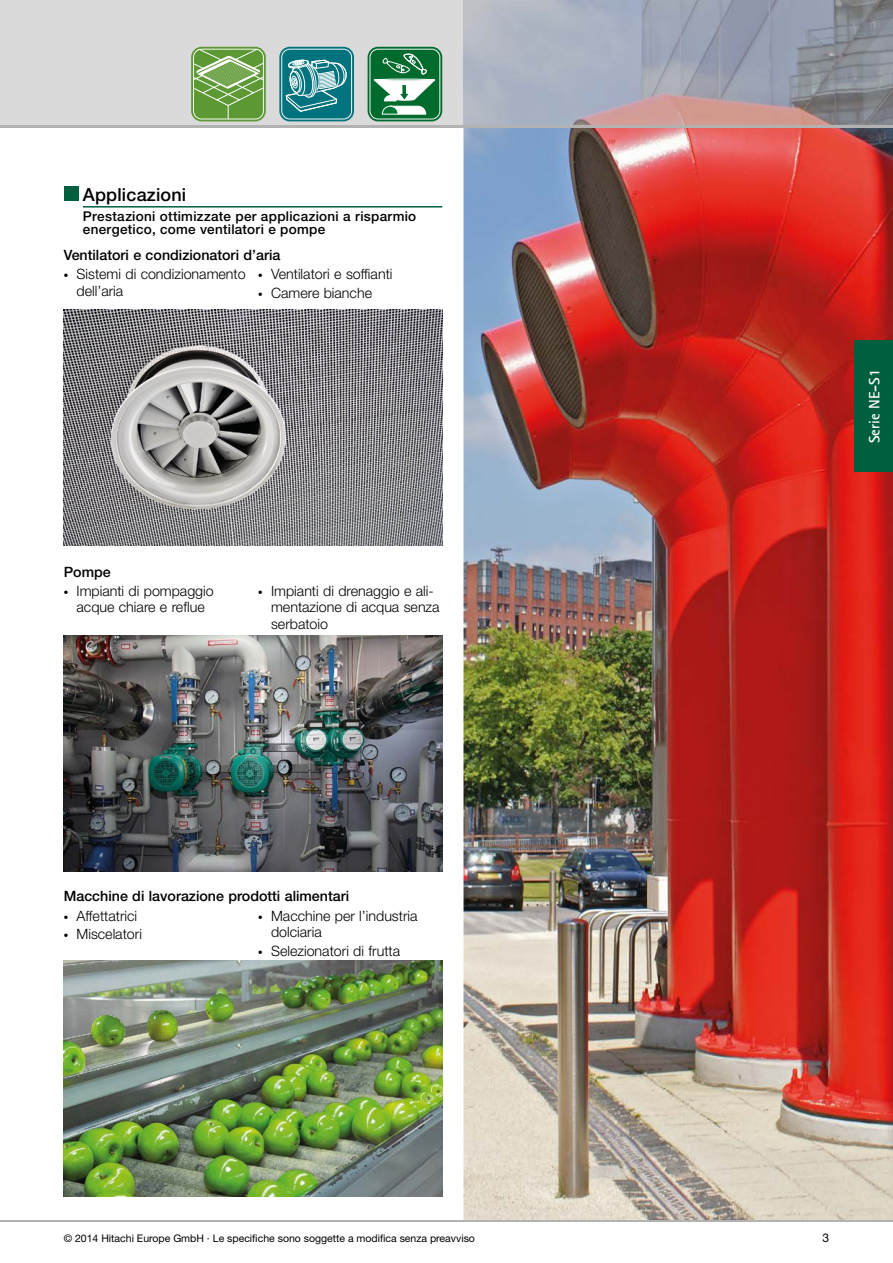
<style>
.page{position:relative;width:893px;height:1263px;background:#fff}
.page>*{position:absolute;margin:0;border:0;box-sizing:border-box;transform-origin:0 0}
.t1{font:500 18px "Helvetica Neue LT";letter-spacing:.01em;color:#000}
.t2{font:700 15px "Rotis Sans Serif";color:#fff}
.t3{font:300 14.25px/16.5px "Helvetica Neue LT";color:#000}
.t4{font:500 14.25px "Helvetica Neue LT";color:#000}
.t5{font:500 13.5px/13.5px "Helvetica Neue LT";letter-spacing:.02em;color:#000}
.t6{font:12px "Helvetica Neue LT";color:#000}
.t7{font:10.5px "Helvetica Neue LT";color:#000}
.s1{font-family:"Myriad Pro";font-weight:600}
</style>
<div class="page">
<div style="left:0;top:0;width:893px;height:128px;background:#dadada"></div>
<img style="left:463px;top:0;width:430px;height:1220px">
<div style="left:855px;top:340px;width:38px;height:132px;background:#005f3f"></div>
<img style="left:64px;top:635px;width:378px;height:236px">
<img style="left:64px;top:309px;width:378px;height:236px">
<img style="left:64px;top:960px;width:378px;height:236px">
<hr style="left:83px;top:206px;width:359px;height:2px;background:#005f3f">
<div style="left:64px;top:186px;width:14px;height:15px;background:#005f3f"></div>
<div style="left:279px;top:47px;width:75px;height:74px;border:6px solid #00737e;border-radius:8px"></div>
<div style="left:281px;top:49px;width:71px;height:70px;border:2px solid #fff;border-radius:8px"></div>
<div style="left:282px;top:50px;width:69px;height:69px;background:#00737e;border-radius:8px"></div>
<svg style="left:285px;top:59px;width:62px;height:53px"></svg>
<div style="left:191px;top:47px;width:75px;height:74px;border:6px solid #5c9833;border-radius:8px"></div>
<div style="left:193px;top:49px;width:71px;height:70px;border:2px solid #fff;border-radius:8px"></div>
<svg style="left:194px;top:50px;width:69px;height:69px;background:#79aa58"></svg>
<div style="left:368px;top:47px;width:74px;height:74px;border:6px solid #006b2d;border-radius:8px"></div>
<div style="left:369px;top:49px;width:71px;height:70px;border:2px solid #fff;border-radius:8px"></div>
<div style="left:370px;top:50px;width:69px;height:69px;background:#006b2d;border-radius:8px"></div>
<svg style="left:373px;top:53px;width:63px;height:62px"></svg>
<hr style="left:0;top:1220px;width:893px;height:2px;background:#b3b2b2">
<hr style="left:0;top:125px;width:893px;height:3px;background:#b3b2b2">
<p class="t1" style="left:83px;top:183px;width:105px">Applicazioni</p>
<p class="t5" style="left:83px;top:209px;width:335px">Prestazioni ottimizzate per applicazioni a risparmio energetico, come ventilatori e pompe</p>
<p class="t4" style="left:64px;top:246px;width:218px">Ventilatori e condizionatori d’aria</p>
<p class="t3" style="left:77px;top:265px;width:171px;text-indent:-13px"><span class="s1">•</span> Sistemi di condizionamento dell’aria</p>
<p class="t3" style="left:258px;top:265px;width:136px"><span class="s1">•</span> Ventilatori e soffianti</p>
<p class="t3" style="left:258px;top:284px;width:115px"><span class="s1">•</span> Camere bianche</p>
<p class="t4" style="left:64px;top:563px;width:48px">Pompe</p>
<p class="t3" style="left:64px;top:582px;width:151px;text-align:center"><span class="s1">•</span> Impianti di pompaggio acque chiare e reflue</p>
<p class="t3" style="left:271px;top:582px;width:170px;text-indent:-13px"><span class="s1">•</span> Impianti di drenaggio e ali&shy;mentazione di acqua senza serbatoio</p>
<p class="t4" style="left:64px;top:888px;width:287px">Macchine di lavorazione prodotti alimentari</p>
<p class="t3" style="left:64px;top:907px;width:75px"><span class="s1">•</span> Affettatrici</p>
<p class="t3" style="left:64px;top:925px;width:80px"><span class="s1">•</span> Miscelatori</p>
<p class="t3" style="left:271px;top:907px;width:148px;text-indent:-13px"><span class="s1">•</span> Macchine per l’industria dolciaria</p>
<p class="t3" style="left:258px;top:942px;width:143px"><span class="s1">•</span> Selezionatori di frutta</p>
<p class="t7" style="left:64px;top:1232px;width:413px">© 2014 Hitachi Europe GmbH · Le specifiche sono soggette a modifica senza preavviso</p>
<p class="t2" style="left:865px;top:447px;width:84px;rotate:-90deg">WJ200 Series</p>
<p class="t2" style="left:865px;top:443px;width:75px;rotate:-90deg">Serie NE-S1</p>
<p class="t6" style="left:822px;top:1230px;width:8px">3</p>
</div>
